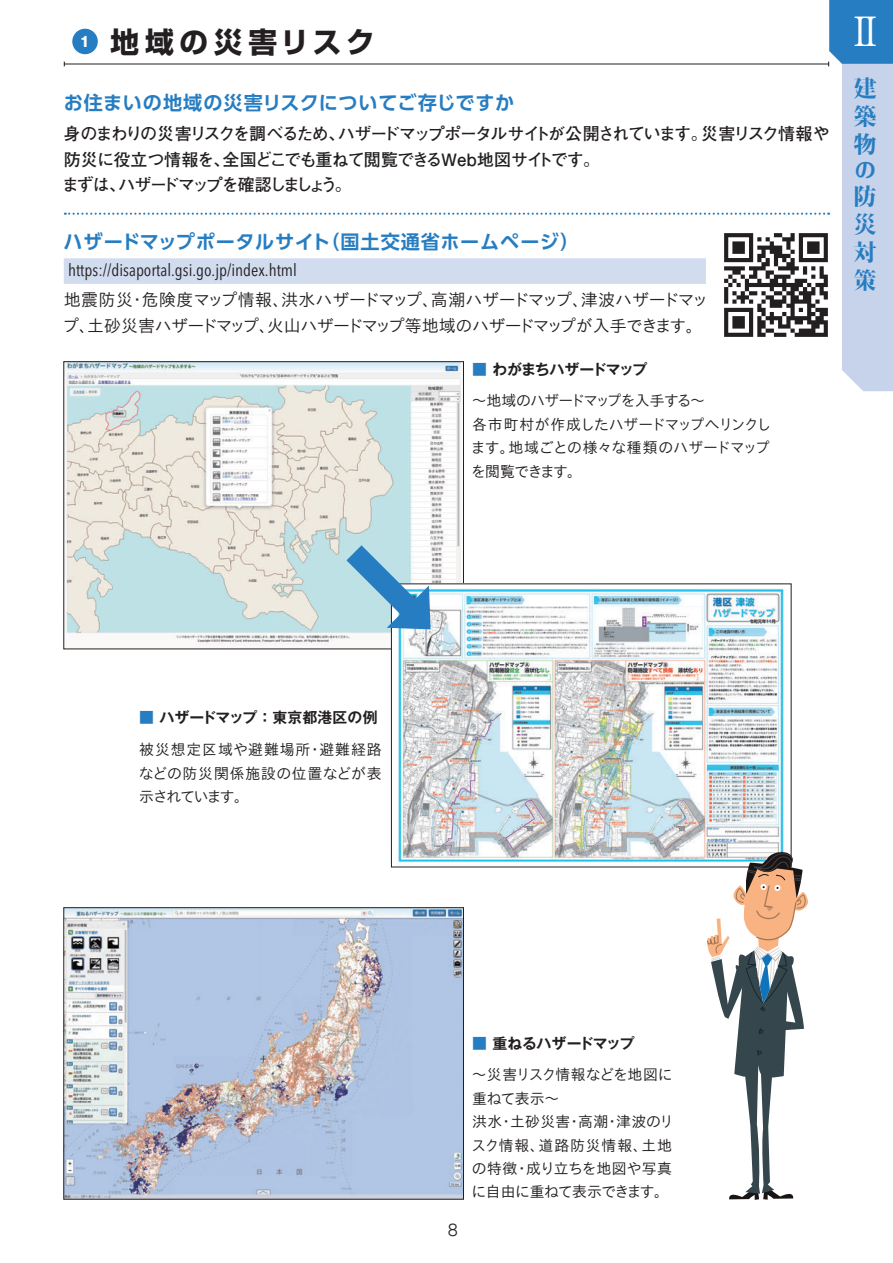
<style>
.page{position:relative;width:893px;height:1263px;background:#fff}
.page>*{position:absolute;margin:0;border:0;box-sizing:border-box;transform-origin:0 0}
.t1{font:700 40.35px "A1 Mincho Std";color:#fff}
.t2{font:700 28.65px "Shin Go Pro";letter-spacing:.2em;color:#231f20}
.t3{font:800 23.4px/28px "Kocho Std";color:#277dc1;text-align:justify}
.t4{font:700 21px "Folk Pro";color:#277dc1}
.t5{font:700 19.2px "UD Shin Go Pr 6 N De";letter-spacing:.035em;color:#277dc1}
.t6{font:condensed 17.1px "Avenir Next LT Pro";color:#231f20}
.t7{font:700 16.95px/25.5px "Futo Go B101 Pr 6 N";letter-spacing:-.085em;color:#231f20}
.t8{font:300 16.95px/25.5px "TB Go Pro";letter-spacing:-.035em;color:#231f20}
.t9{font:300 16.95px "Akzidenz Grotesk";color:#231f20}
.t10{font:14.85px/23.4px "TB Go Std L";letter-spacing:-.015em;color:#231f20;text-align:justify}
.t11{font:14.85px/23.4px "TB Go Std L";letter-spacing:-.05em;color:#231f20}
.t12{font:700 14.85px "Gothic MB101 Pro De";letter-spacing:.01em;color:#231f20}
.t13{font:700 14.85px "Gothic MB101 Pro De";letter-spacing:-.06em;color:#231f20}
.t14{font:700 14.85px "Gothic MB101 Pro De";letter-spacing:-.02em;color:#231f20}
.s1{color:#277dc1}
</style>
<div class="page">
<img style="left:66px;top:391px;width:396px;height:256px">
<img style="left:393px;top:586px;width:393px;height:277px">
<img style="left:113px;top:1199px;width:350px;height:1px">
<img style="left:66px;top:909px;width:396px;height:288px">
<div style="left:64px;top:907px;width:400px;height:292px;border:1px solid #231f20"></div>
<svg style="left:707px;top:850px;width:101px;height:350px"></svg>
<svg style="left:324px;top:523px;width:122px;height:122px"></svg>
<svg style="left:64px;top:0;width:829px;height:391px"></svg>
<h2 class="t2" style="left:79px;top:19px;width:297px"><sup>1</sup> 地域の災害リスク</h2>
<p class="t5" style="left:64px;top:87px;width:452px">お住まいの地域の災害リスクについてご存じですか</p>
<p class="t7" style="left:62px;top:121px;width:769px">身のまわりの災害リスクを調べるため、ハザードマップポータルサイトが公開されています。災害リスク情報や防災に役立つ情報を、全国どこでも重ねて閲覧できるWeb地図サイトです。<br>まずは、ハザードマップを確認しましょう。</p>
<p class="t5" style="left:64px;top:226px;width:517px">ハザードマップポータルサイト（国土交通省ホームページ）</p>
<p class="t6" style="left:68px;top:260px;width:230px">https://disaportal.gsi.go.jp/index.html</p>
<p class="t8" style="left:62px;top:286px;width:648px">地震防災・危険度マップ情報、洪水ハザードマップ、高潮ハザードマップ、津波ハザードマップ、土砂災害ハザードマップ、火山ハザードマップ等地域のハザードマップが入手できます。</p>
<p class="t13" style="left:472px;top:357px;width:177px"><span class="s1">■</span> わがまちハザードマップ</p>
<p class="t11" style="left:471px;top:388px;width:302px">～地域のハザードマップを入手する～<br>各市町村が作成したハザードマップへリンクします。地域ごとの様々な種類のハザードマップを閲覧できます。</p>
<h1 class="t1" style="left:845px;top:-2px;width:42px">Ⅱ</h1>
<h3 class="t3" style="left:854px;top:71px;width:24px">建築物</h3>
<h3 class="t4" style="left:855px;top:152px;width:21px">の</h3>
<h3 class="t3" style="left:854px;top:179px;width:24px">防災対策</h3>
<p class="t12" style="left:139px;top:705px;width:240px"><span class="s1">■</span> ハザードマップ：東京都港区の例</p>
<p class="t10" style="left:139px;top:737px;width:244px">被災想定区域や避難場所・避難経路などの防災関係施設の位置などが表示されています。</p>
<p class="t9" style="left:448px;top:1219px;width:11px">8</p>
<p class="t14" style="left:472px;top:1030px;width:164px"><span class="s1">■</span> 重ねるハザードマップ</p>
<p class="t10" style="left:471px;top:1062px;width:204px;text-align:left">～災害リスク情報などを地図に重ねて表示～<br>洪水・土砂災害・高潮・津波のリスク情報、道路防災情報、土地の特徴・成り立ちを地図や写真に自由に重ねて表示できます。</p>
</div>
